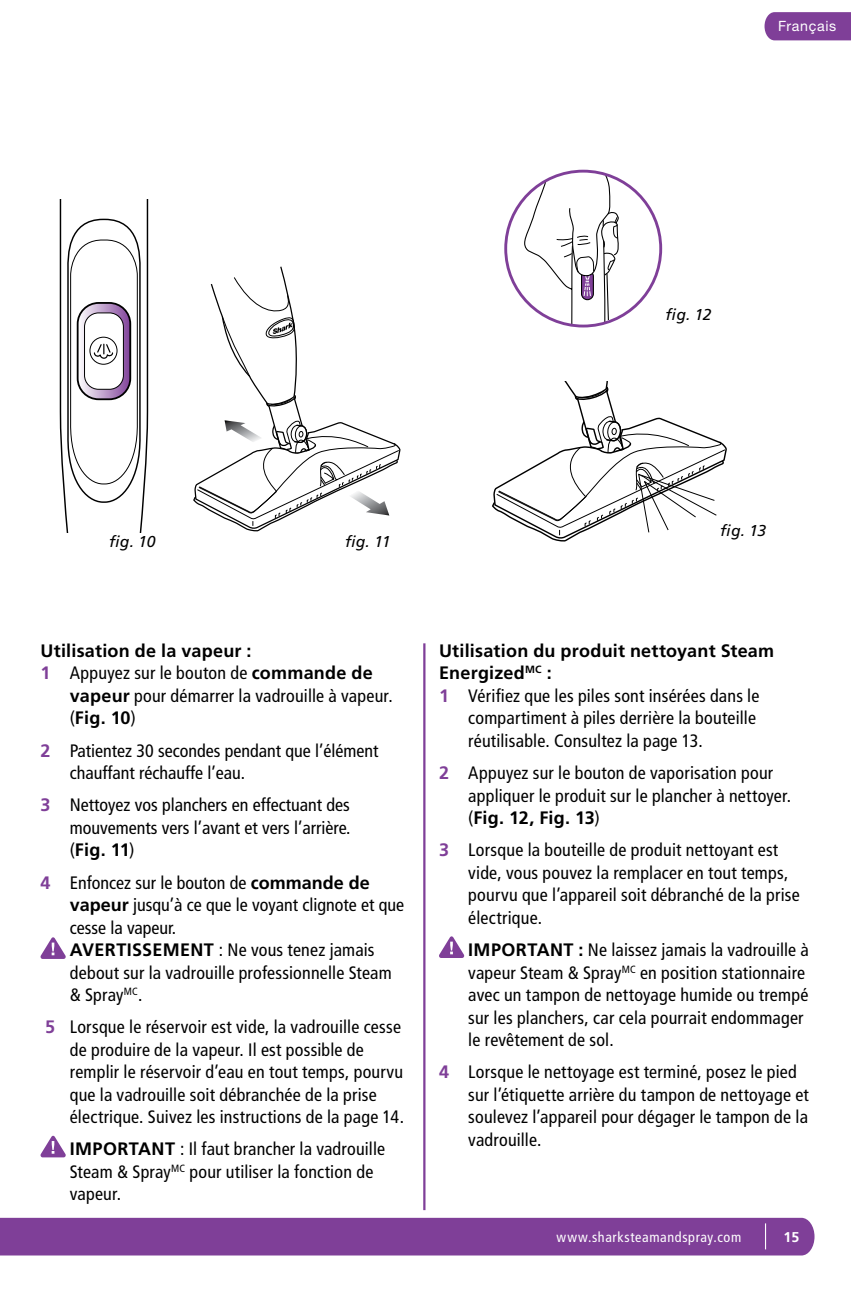
<style>
.page{position:relative;width:851px;height:1296px;background:#fff}
.page>*{position:absolute;margin:0;border:0;box-sizing:border-box;transform-origin:0 0}
.t1{font:condensed 18px/22.5px "Frutiger LT Std";letter-spacing:.01em;color:#000}
.t2{font:700 18px "Frutiger LT Std";letter-spacing:.015em;color:#000}
.t3{font:italic 15.75px "Frutiger LT Std";letter-spacing:-.05em;color:#000}
.t4{font:condensed 14.17px "Frutiger LT Std";letter-spacing:.045em;color:#fff}
.t5{font:14.17px "Helvetica Neue LT Std";letter-spacing:.05em;color:#fff}
.t6{font:700 14.17px "Frutiger LT Std";color:#fff}
.s1{font-weight:700;font-stretch:normal;color:#7f3f98}
.s2{font-weight:700;font-stretch:normal}
.s3{font-weight:400;font-stretch:condensed}
</style>
<div class="page">
<div style="left:0;top:1218px;width:814px;height:38px;background:#7f3f98"></div>
<div style="left:764px;top:12px;width:86px;height:28px;background:#7f3f98"></div>
<svg style="left:59px;top:199px;width:90px;height:334px"></svg>
<svg style="left:523px;top:173px;width:96px;height:153px"></svg>
<div style="left:504px;top:170px;width:158px;height:157px;border:3px solid #7f3f98;border-radius:50%"></div>
<svg style="left:193px;top:267px;width:207px;height:264px"></svg>
<svg style="left:492px;top:382px;width:234px;height:160px"></svg>
<svg style="left:439px;top:936px;width:25px;height:22px"></svg>
<svg style="left:40px;top:937px;width:26px;height:22px"></svg>
<hr style="left:423px;top:643px;width:2px;height:567px;background:#7f3f98">
<svg style="left:40px;top:1135px;width:26px;height:22px"></svg>
<p class="t5" style="left:778px;top:18px;width:60px">Français</p>
<p class="t3" style="left:665px;top:306px;width:48px">fig. 12</p>
<p class="t3" style="left:109px;top:532px;width:48px">fig. 10</p>
<p class="t3" style="left:345px;top:532px;width:47px">fig. 11</p>
<p class="t3" style="left:720px;top:522px;width:48px">fig. 13</p>
<p class="t2" style="left:41px;top:640px;width:212px">Utilisation de la vapeur :</p>
<p class="t1" style="left:41px;top:662px;width:334px"><span class="s1">1</span> Appuyez sur le bouton de <span class="s2">commande de</span></p>
<p class="t1" style="left:70px;top:684px;width:324px"><span class="s2">vapeur</span> pour démarrer la vadrouille à vapeur.</p>
<p class="t2" style="left:70px;top:708px;width:67px"><span class="s3">(</span>Fig. 10<span class="s3">)</span></p>
<p class="t1" style="left:70px;top:739px;width:310px;text-indent:-29px"><span class="s1">2</span> Patientez 30 secondes pendant que l’élément chauffant réchauffe l’eau.</p>
<p class="t1" style="left:70px;top:794px;width:282px;text-align:justify;text-indent:-29px"><span class="s1">3</span> Nettoyez vos planchers en effectuant des mouvements vers l’avant et vers l’arrière. (<span class="s2">Fig. 11</span>)</p>
<p class="t1" style="left:70px;top:871px;width:336px;text-indent:-29px"><span class="s1">4</span> Enfoncez sur le bouton de <span class="s2">commande de vapeur</span> jusqu’à ce que le voyant clignote et que cesse la vapeur.<br><span class="s2">AVERTISSEMENT</span> : Ne vous tenez jamais debout sur la vadrouille professionnelle Steam &amp; Spray<sup>MC</sup>.</p>
<p class="t1" style="left:70px;top:1016px;width:336px;text-indent:-25px"><span class="s1">5</span> Lorsque le réservoir est vide, la vadrouille cesse de produire de la vapeur. Il est possible de remplir le réservoir d’eau en tout temps, pourvu que la vadrouille soit débranchée de la prise électrique. Suivez les instructions de la page 14.</p>
<p class="t1" style="left:70px;top:1138px;width:317px"><span class="s2">IMPORTANT</span> : Il faut brancher la vadrouille<br>Steam &amp; Spray<sup>MC</sup> pour utiliser la fonction de vapeur.</p>
<p class="t2" style="left:439px;top:640px;width:337px">Utilisation du produit nettoyant Steam</p>
<p class="t2" style="left:439px;top:663px;width:114px">Energized<sup>MC</sup> :</p>
<p class="t1" style="left:439px;top:684px;width:322px"><span class="s1">1</span> Vérifiez que les piles sont insérées dans le</p>
<p class="t1" style="left:468px;top:707px;width:289px">compartiment à piles derrière la bouteille</p>
<p class="t1" style="left:468px;top:729px;width:236px">réutilisable. Consultez la page 13.</p>
<p class="t1" style="left:468px;top:762px;width:324px;text-indent:-29px"><span class="s1">2</span> Appuyez sur le bouton de vaporisation pour appliquer le produit sur le plancher à nettoyer. (<span class="s2">Fig. 12, Fig. 13</span>)</p>
<p class="t1" style="left:468px;top:839px;width:333px;text-indent:-29px"><span class="s1">3</span> Lorsque la bouteille de produit nettoyant est vide, vous pouvez la remplacer en tout temps, pourvu que l’appareil soit débranché de la prise électrique.</p>
<p class="t1" style="left:468px;top:939px;width:342px"><span class="s2">IMPORTANT :</span> Ne laissez jamais la vadrouille à vapeur Steam &amp; Spray<sup>MC</sup> en position stationnaire avec un tampon de nettoyage humide ou trempé sur les planchers, car cela pourrait endommager le revêtement de sol.</p>
<p class="t1" style="left:468px;top:1061px;width:342px;text-indent:-29px"><span class="s1">4</span> Lorsque le nettoyage est terminé, posez le pied sur l’étiquette arrière du tampon de nettoyage et soulevez l’appareil pour dégager le tampon de la vadrouille.</p>
<p class="t4" style="left:556px;top:1229px;width:186px">www.sharksteamandspray.com</p>
<p class="t6" style="left:783px;top:1228px;width:17px">15</p>
</div>
